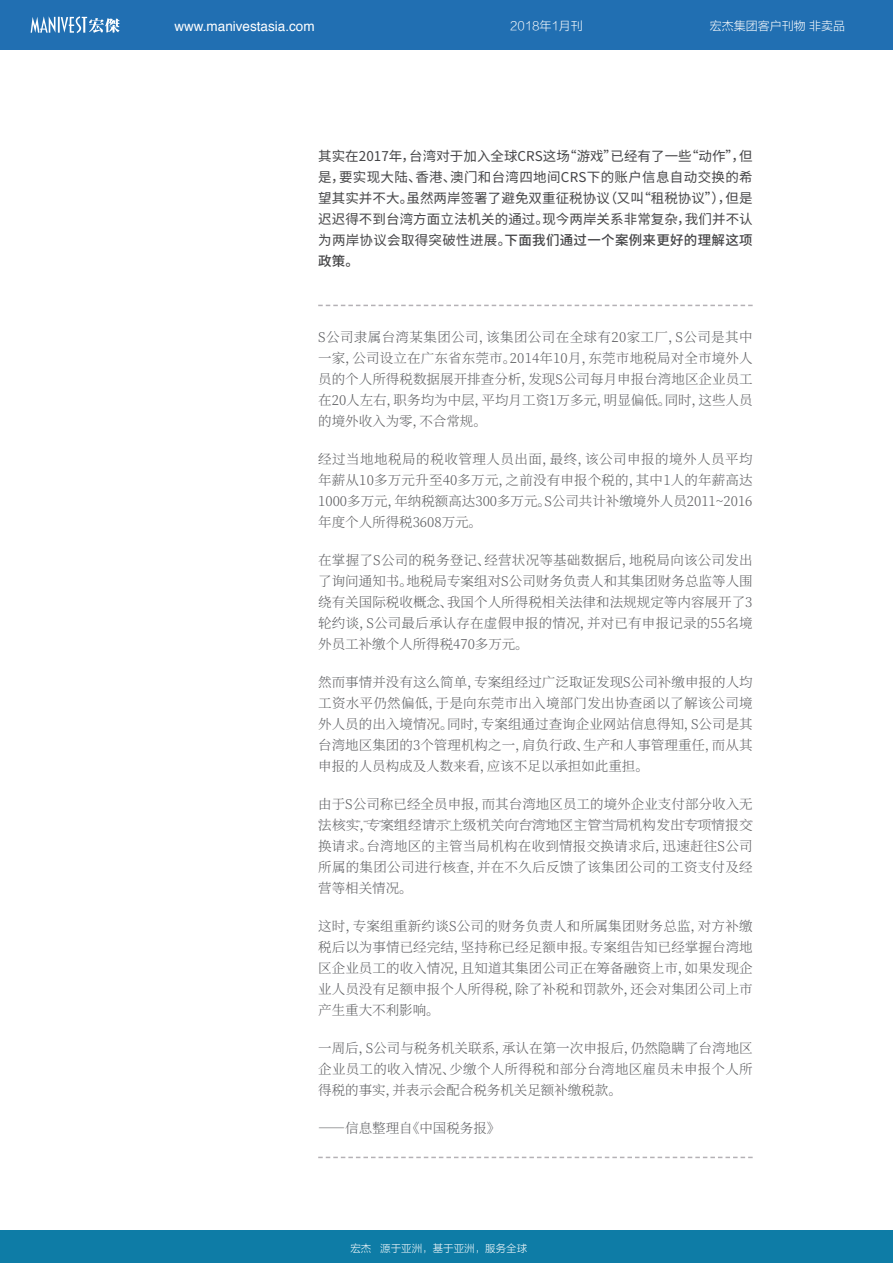
<style>
.page{position:relative;width:893px;height:1263px;background:#fff}
.page>*{position:absolute;margin:0;border:0;box-sizing:border-box;transform-origin:0 0}
.t1{font:300 13.5px/21px "Noto Serif CJ Ksc";color:#5e5f62;text-align:justify}
.t2{font:13.5px/21px "Noto Sans Hans";letter-spacing:.005em;color:#454547;text-align:justify}
.t3{font:13.5px "Helvetica";color:#fff}
.t4{font:12px "FZLTKHK GBK1 0";color:#fff}
.t5{font:10.5px "FZLTKHK GBK1 0";color:#fff}
.s1{font-weight:500}
</style>
<div class="page">
<div style="left:0;top:0;width:893px;height:50px;background:#216fb2"></div>
<svg style="left:31px;top:16px;width:89px;height:17px"></svg>
<div style="left:0;top:1231px;width:893px;height:32px;background:#0e7ca6"></div>
<svg style="left:318px;top:305px;width:435px;height:1px"></svg>
<svg style="left:318px;top:1157px;width:435px;height:1px"></svg>
<svg style="left:318px;top:821px;width:435px;height:1px"></svg>
<p class="t4" style="left:510px;top:19px;width:74px">2018年1月刊</p>
<p class="t3" style="left:174px;top:16px;width:142px">www.manivestasia.com</p>
<p class="t4" style="left:710px;top:19px;width:137px">宏杰集团客户刊物 非卖品</p>
<p class="t2" style="left:318px;top:145px;width:436px">其实在2017年，台湾对于加入全球CRS这场“游戏”已经有了一些“动作”，但是，要实现大陆、香港、澳门和台湾四地间CRS下的账户信息自动交换的希望其实并不大。虽然两岸签署了避免双重征税协议（又叫“租税协议”），但是迟迟得不到台湾方面立法机关的通过。现今两岸关系非常复杂，我们并不认为两岸协议会取得突破性进展。<span class="s1">下面我们通过一个案例来更好的理解这项政策。</span></p>
<p class="t1" style="left:318px;top:327px;width:436px">S公司隶属台湾某集团公司，该集团公司在全球有20家工厂，S公司是其中一家，公司设立在广东省东莞市。2014年10月，东莞市地税局对全市境外人员的个人所得税数据展开排查分析，发现S公司每月申报台湾地区企业员工在20人左右，职务均为中层，平均月工资1万多元，明显偏低。同时，这些人员的境外收入为零，不合常规。</p>
<p class="t1" style="left:318px;top:449px;width:436px">经过当地地税局的税收管理人员出面，最终，该公司申报的境外人员平均年薪从10多万元升至40多万元，之前没有申报个税的，其中1人的年薪高达1000多万元，年纳税额高达300多万元。S公司共计补缴境外人员2011~2016年度个人所得税3608万元。</p>
<p class="t1" style="left:318px;top:550px;width:436px">在掌握了S公司的税务登记、经营状况等基础数据后，地税局向该公司发出了询问通知书。地税局专案组对S公司财务负责人和其集团财务总监等人围绕有关国际税收概念、我国个人所得税相关法律和法规规定等内容展开了3轮约谈，S公司最后承认存在虚假申报的情况，并对已有申报记录的55名境外员工补缴个人所得税470多万元。</p>
<p class="t1" style="left:318px;top:672px;width:436px">然而事情并没有这么简单，专案组经过广泛取证发现S公司补缴申报的人均工资水平仍然偏低，于是向东莞市出入境部门发出协查函以了解该公司境外人员的出入境情况。同时，专案组通过查询企业网站信息得知，S公司是其台湾地区集团的3个管理机构之一，肩负行政、生产和人事管理重任，而从其申报的人员构成及人数来看，应该不足以承担如此重担。</p>
<p class="t1" style="left:318px;top:794px;width:436px">由于S公司称已经全员申报，而其台湾地区员工的境外企业支付部分收入无法核实，专案组经请示上级机关向台湾地区主管当局机构发出专项情报交换请求。台湾地区的主管当局机构在收到情报交换请求后，迅速赶往S公司所属的集团公司进行核查，并在不久后反馈了该集团公司的工资支付及经营等相关情况。</p>
<p class="t1" style="left:318px;top:916px;width:436px">这时，专案组重新约谈S公司的财务负责人和所属集团财务总监，对方补缴税后以为事情已经完结，坚持称已经足额申报。专案组告知已经掌握台湾地区企业员工的收入情况，且知道其集团公司正在筹备融资上市，如果发现企业人员没有足额申报个人所得税，除了补税和罚款外，还会对集团公司上市产生重大不利影响。</p>
<p class="t1" style="left:318px;top:1038px;width:436px">一周后，S公司与税务机关联系，承认在第一次申报后，仍然隐瞒了台湾地区企业员工的收入情况、少缴个人所得税和部分台湾地区雇员未申报个人所得税的事实，并表示会配合税务机关足额补缴税款。</p>
<p class="t1" style="left:318px;top:1118px;width:184px">——信息整理自《中国税务报》</p>
<p class="t5" style="left:350px;top:1242px;width:178px">宏杰 源于亚洲，基于亚洲，服务全球</p>
</div>
